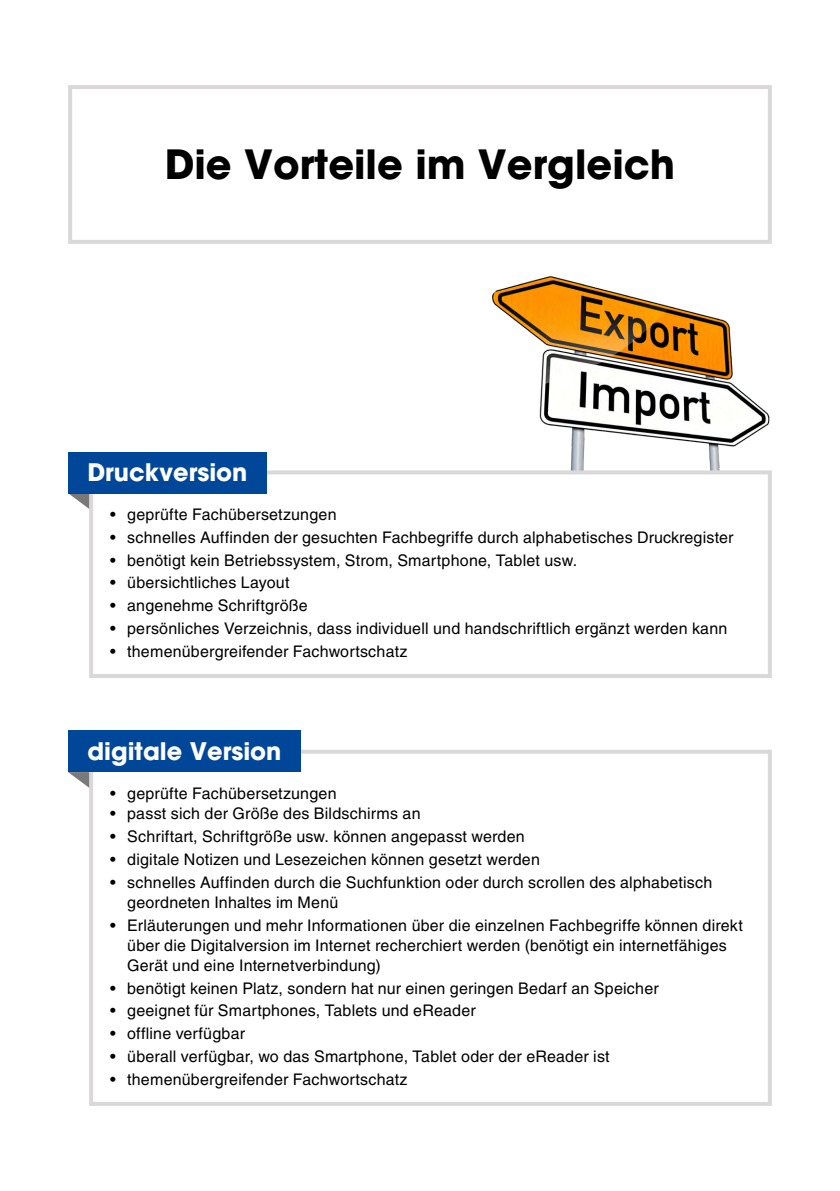
<style>
.page{position:relative;width:840px;height:1191px;background:#fff}
.page>*{position:absolute;margin:0;border:0;box-sizing:border-box;transform-origin:0 0}
.Vorwort_GS{font:700 40px "ITC Avant Garde Std";color:#000}
.Vorwort_GS-2{font:700 24px "ITC Avant Garde Std";color:#fff}
.t1{font:16px/20px "Helvetica LT Std";letter-spacing:.015em;color:#000}
</style>
<div class="page">
<svg style="left:68px;top:772px;width:21px;height:16px"></svg>
<img style="left:491px;top:276px;width:281px;height:204px">
<div style="left:89px;top:749px;width:682px;height:357px;border:4px solid #dad8d8"></div>
<div style="left:68px;top:85px;width:703px;height:159px;border:4px solid #dad8d8"></div>
<svg style="left:68px;top:493px;width:21px;height:16px"></svg>
<div style="left:91px;top:472px;width:678px;height:204px;background:#fff"></div>
<div style="left:89px;top:470px;width:682px;height:208px;border:4px solid #dad8d8"></div>
<div style="left:68px;top:452px;width:198px;height:41px;background:#004799"></div>
<div style="left:68px;top:730px;width:232px;height:42px;background:#004799"></div>
<p class="Vorwort_GS" style="left:165px;top:139px;width:511px">Die Vorteile im Vergleich</p>
<p class="Vorwort_GS-2" style="left:87px;top:457px;width:161px">Druckversion</p>
<p class="t1" style="left:110px;top:504px;width:228px">• geprüfte Fachübersetzungen</p>
<p class="t1" style="left:110px;top:527px;width:624px">• schnelles Auffinden der gesuchten Fachbegriffe durch alphabetisches Druckregister</p>
<p class="t1" style="left:110px;top:550px;width:468px">• benötigt kein Betriebssystem, Strom, Smartphone, Tablet usw.</p>
<p class="t1" style="left:110px;top:573px;width:181px">• übersichtliches Layout</p>
<p class="t1" style="left:110px;top:595px;width:199px">• angenehme Schriftgröße</p>
<p class="t1" style="left:110px;top:618px;width:618px">• persönliches Verzeichnis, dass individuell und handschriftlich ergänzt werden kann</p>
<p class="t1" style="left:110px;top:641px;width:299px">• themenübergreifender Fachwortschatz</p>
<p class="Vorwort_GS-2" style="left:87px;top:736px;width:195px">digitale Version</p>
<p class="t1" style="left:110px;top:783px;width:228px">• geprüfte Fachübersetzungen</p>
<p class="t1" style="left:110px;top:803px;width:312px">• passt sich der Größe des Bildschirms an</p>
<p class="t1" style="left:110px;top:826px;width:416px">• Schriftart, Schriftgröße usw. können angepasst werden</p>
<p class="t1" style="left:110px;top:849px;width:431px">• digitale Notizen und Lesezeichen können gesetzt werden</p>
<p class="t1" style="left:127px;top:872px;width:586px;text-indent:-17px">• schnelles Auffinden durch die Suchfunktion oder durch scrollen des alphabetisch geordneten Inhaltes im Menü</p>
<p class="t1" style="left:127px;top:915px;width:617px;text-indent:-17px">• Erläuterungen und mehr Informationen über die einzelnen Fachbegriffe können direkt über die Digitalversion im Internet recherchiert werden (benötigt ein internetfähiges<br>Gerät und eine Internetverbindung)</p>
<p class="t1" style="left:110px;top:978px;width:549px">• benötigt keinen Platz, sondern hat nur einen geringen Bedarf an Speicher</p>
<p class="t1" style="left:110px;top:1000px;width:367px">• geeignet für Smartphones, Tablets und eReader</p>
<p class="t1" style="left:110px;top:1023px;width:136px">• offline verfügbar</p>
<p class="t1" style="left:110px;top:1046px;width:500px">• überall verfügbar, wo das Smartphone, Tablet oder der eReader ist</p>
<p class="t1" style="left:110px;top:1069px;width:299px">• themenübergreifender Fachwortschatz</p>
</div>
